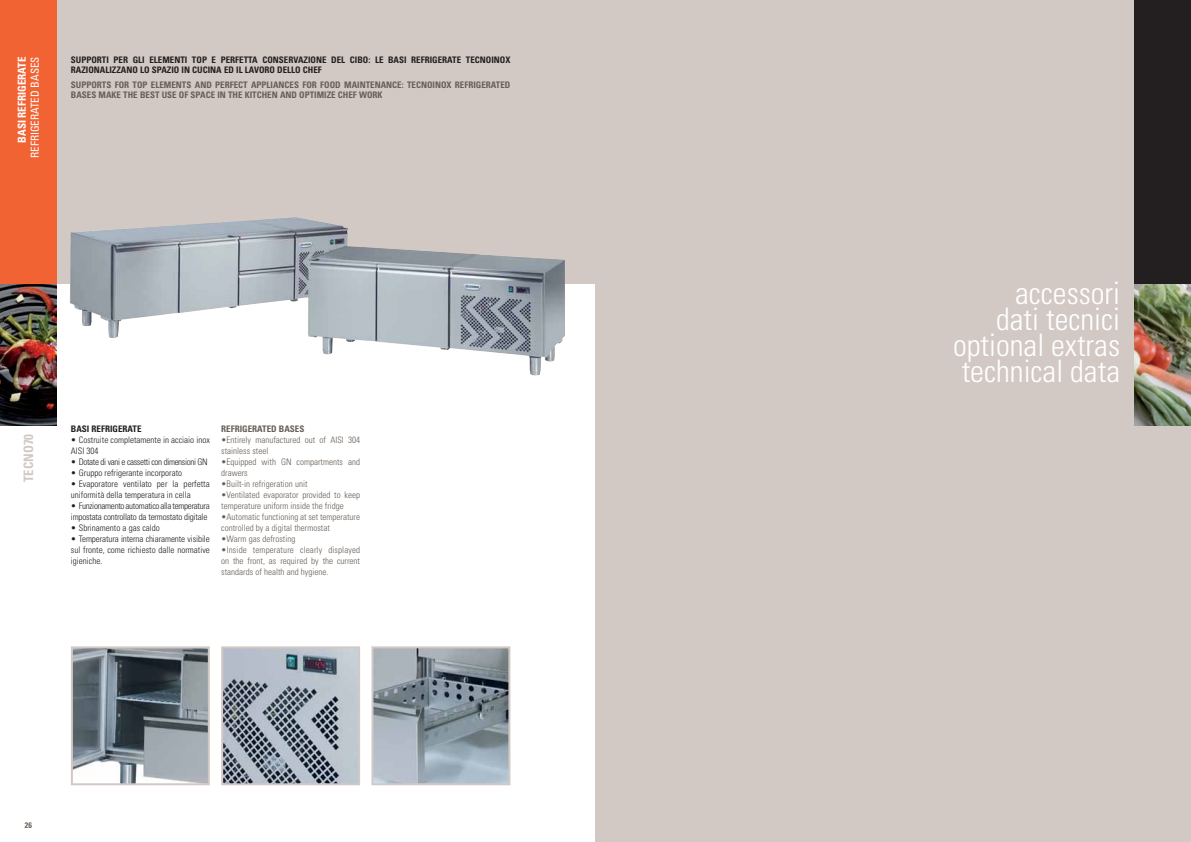
<style>
.page{position:relative;width:1191px;height:842px;background:#fff}
.page>*{position:absolute;margin:0;border:0;box-sizing:border-box;transform-origin:0 0}
.t1{font:300 condensed 31px/26px "Univers LT Std";color:#fff;text-align:right}
.t2{font:700 condensed 13px "Univers LT Std";color:#d2c9c4}
.t3{font:condensed 11px "Univers LT Std";color:#fff}
.t4{font:700 condensed 11px "Univers LT Std";color:#fff}
.t5{font:300 condensed 9px/11px "Univers LT Std";color:#675e56}
.t6{font:300 condensed 9px/11px "Univers LT Std";color:#231f20}
.t7{font:700 condensed 9px/10px "Univers LT Std";color:#675e56}
.t8{font:700 condensed 9px/10px "Univers LT Std";color:#231f20}
.t9{font:300 condensed 9px/11px "Univers LT Std";letter-spacing:-.02em;color:#231f20}
.t10{font:300 condensed 9px "Univers LT Std";letter-spacing:-.04em;color:#231f20}
.t11{font:700 condensed 8px "Univers LT Std";color:#675e56}
</style>
<div class="page">
<div style="left:595px;top:0;width:596px;height:842px;background:#d2c9c4"></div>
<img style="left:1134px;top:283px;width:57px;height:142px">
<div style="left:1134px;top:0;width:57px;height:283px;background:#231f20"></div>
<div style="left:0;top:0;width:595px;height:283px;background:#d2c9c4"></div>
<img style="left:70px;top:217px;width:495px;height:159px">
<img style="left:0;top:283px;width:57px;height:142px">
<div style="left:0;top:0;width:57px;height:283px;background:#f26334"></div>
<img style="left:74px;top:649px;width:133px;height:133px">
<div style="left:71px;top:646px;width:139px;height:139px;border:2px solid #d2c9c4"></div>
<img style="left:224px;top:649px;width:133px;height:133px">
<div style="left:221px;top:646px;width:139px;height:139px;border:2px solid #d2c9c4"></div>
<img style="left:374px;top:649px;width:133px;height:133px">
<div style="left:371px;top:646px;width:139px;height:139px;border:2px solid #d2c9c4"></div>
<p class="t4" style="left:15px;top:143px;width:88px;rotate:-90deg">BASI REFRIGERATE</p>
<p class="t3" style="left:28px;top:158px;width:103px;rotate:-90deg">REFRIGERATED BASES</p>
<p class="t8" style="left:71px;top:55px;width:441px">SUPPORTI PER GLI ELEMENTI TOP E PERFETTA CONSERVAZIONE DEL CIBO: LE BASI REFRIGERATE TECNOINOX<br>RAZIONALIZZANO LO SPAZIO IN CUCINA ED IL LAVORO DELLO CHEF</p>
<p class="t7" style="left:71px;top:80px;width:441px">SUPPORTS FOR TOP ELEMENTS AND PERFECT APPLIANCES FOR FOOD MAINTENANCE: TECNOINOX REFRIGERATED<br>BASES MAKE THE BEST USE OF SPACE IN THE KITCHEN AND OPTIMIZE CHEF WORK</p>
<h2 class="t2" style="left:20px;top:482px;width:50px;rotate:-90deg">TECNO70</h2>
<p class="t8" style="left:71px;top:423px;width:72px">BASI REFRIGERATE</p>
<p class="t6" style="left:71px;top:434px;width:140px">• Costruite completamente in acciaio inox<br>AISI 304</p>
<p class="t10" style="left:71px;top:456px;width:138px">• Dotate di vani e cassetti con dimensioni GN</p>
<p class="t6" style="left:71px;top:467px;width:113px">• Gruppo refrigerante incorporato</p>
<p class="t6" style="left:71px;top:478px;width:140px">• Evaporatore ventilato per la perfetta uniformità della temperatura in cella</p>
<p class="t9" style="left:71px;top:500px;width:140px">• Funzionamento automatico alla temperatura impostata controllato da termostato digitale</p>
<p class="t6" style="left:71px;top:522px;width:91px">• Sbrinamento a gas caldo</p>
<p class="t6" style="left:71px;top:533px;width:140px;text-align:justify">• Temperatura interna chiaramente visibile sul fronte, come richiesto dalle normative igieniche.</p>
<p class="t7" style="left:221px;top:423px;width:85px">REFRIGERATED BASES</p>
<p class="t5" style="left:221px;top:434px;width:140px">•Entirely manufactured out of AISI 304 stainless steel</p>
<p class="t5" style="left:221px;top:456px;width:140px">•Equipped with GN compartments and drawers</p>
<p class="t5" style="left:221px;top:478px;width:88px">•Built-in refrigeration unit</p>
<p class="t5" style="left:221px;top:489px;width:140px">•Ventilated evaporator provided to keep temperature uniform inside the fridge</p>
<p class="t5" style="left:221px;top:511px;width:140px">•Automatic functioning at set temperature controlled by a digital thermostat</p>
<p class="t5" style="left:221px;top:533px;width:76px">•Warm gas defrosting</p>
<p class="t5" style="left:221px;top:544px;width:140px;text-align:justify">•Inside temperature clearly displayed on the front, as required by the current standards of health and hygiene.</p>
<p class="t11" style="left:25px;top:820px;width:9px">26</p>
<h1 class="t1" style="left:953px;top:280px;width:168px">accessori<br>dati tecnici optional extras technical data</h1>
</div>
